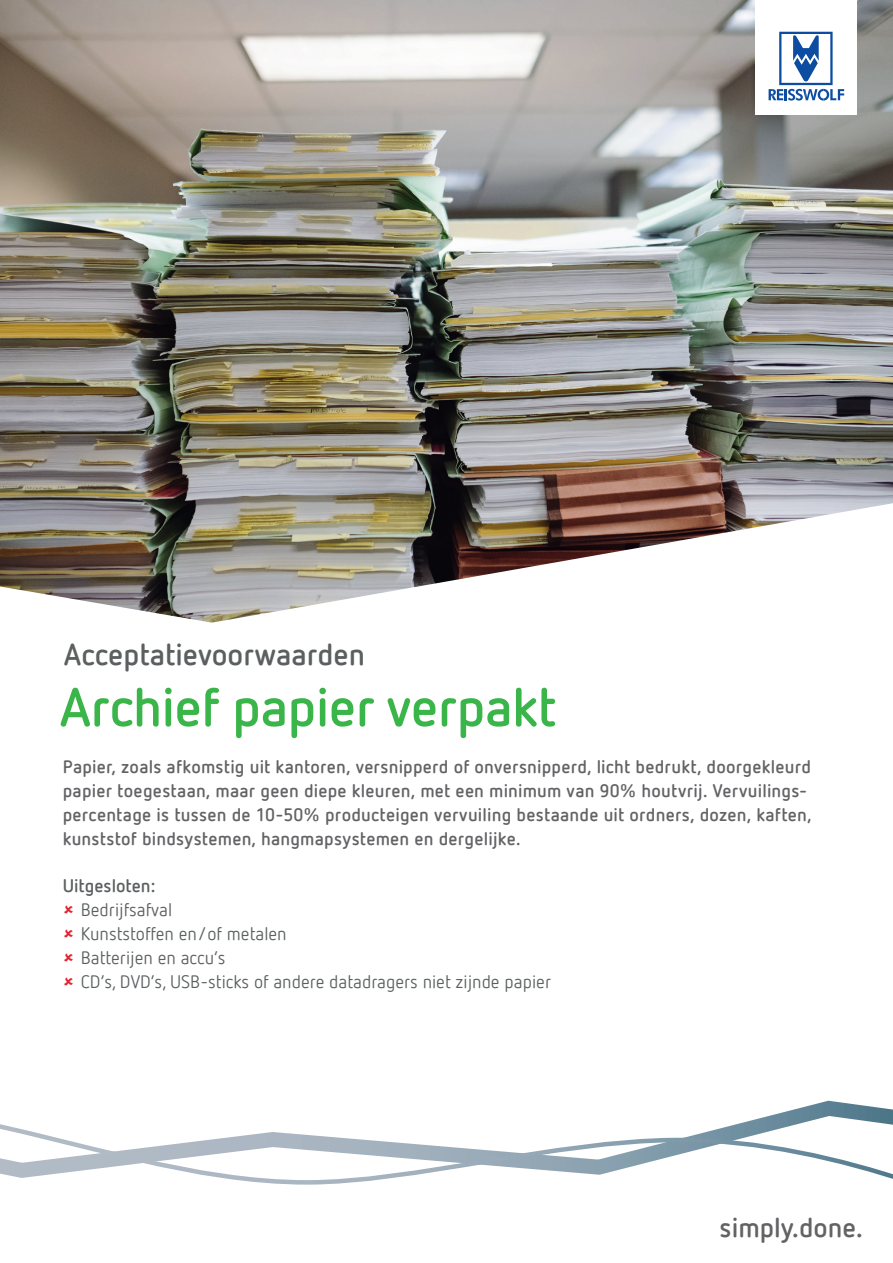
<style>
.page{position:relative;width:893px;height:1263px;background:#fff}
.page>*{position:absolute;margin:0;border:0;box-sizing:border-box;transform-origin:0 0}
.t1{font:700 54px "Netto Offc Pro";letter-spacing:-.01em;color:#3ab54a}
.t2{font:700 30px "Netto Offc Pro";color:#5b5f60}
.t3{font:700 27px "Netto Offc Pro";color:#636366}
.t4{font:700 18px/24px "Netto Offc Pro";letter-spacing:.01em;color:#636366}
.t5{font:18px/24px "Netto Offc Pro";color:#5b5f60}
.t6{font:700 18px "Netto Offc Pro";color:#5b5f60}
</style>
<div class="page">
<img style="left:0;top:0;width:893px;height:503px">
<img style="left:0;top:503px;width:893px;height:120px">
<div style="left:755px;top:0;width:101px;height:114px;background:#fff"></div>
<svg style="left:769px;top:32px;width:75px;height:69px"></svg>
<svg style="left:0;top:1100px;width:893px;height:85px"></svg>
<h2 class="t2" style="left:64px;top:634px;width:303px">Acceptatievoorwaarden</h2>
<h1 class="t1" style="left:60px;top:671px;width:498px">Archief papier verpakt</h1>
<p class="t4" style="left:63px;top:753px;width:750px">Papier, zoals afkomstig uit kantoren, versnipperd of onversnipperd, licht bedrukt, doorgekleurd papier toegestaan, maar geen diepe kleuren, met een minimum van 90% houtvrij. Vervuilings&shy;percentage is tussen de 10-50% producteigen vervuiling bestaande uit ordners, dozen, kaften, kunststof bindsystemen, hangmapsystemen en dergelijke.</p>
<p class="t6" style="left:63px;top:873px;width:94px">Uitgesloten:</p>
<p class="t5" style="left:81px;top:897px;width:472px">Bedrijfsafval<br>Kunststoffen en/of metalen<br>Batterijen en accu’s<br>CD’s, DVD’s, USB-sticks of andere datadragers niet zijnde papier</p>
<h3 class="t3" style="left:720px;top:1210px;width:145px">simply.done.</h3>
</div>
